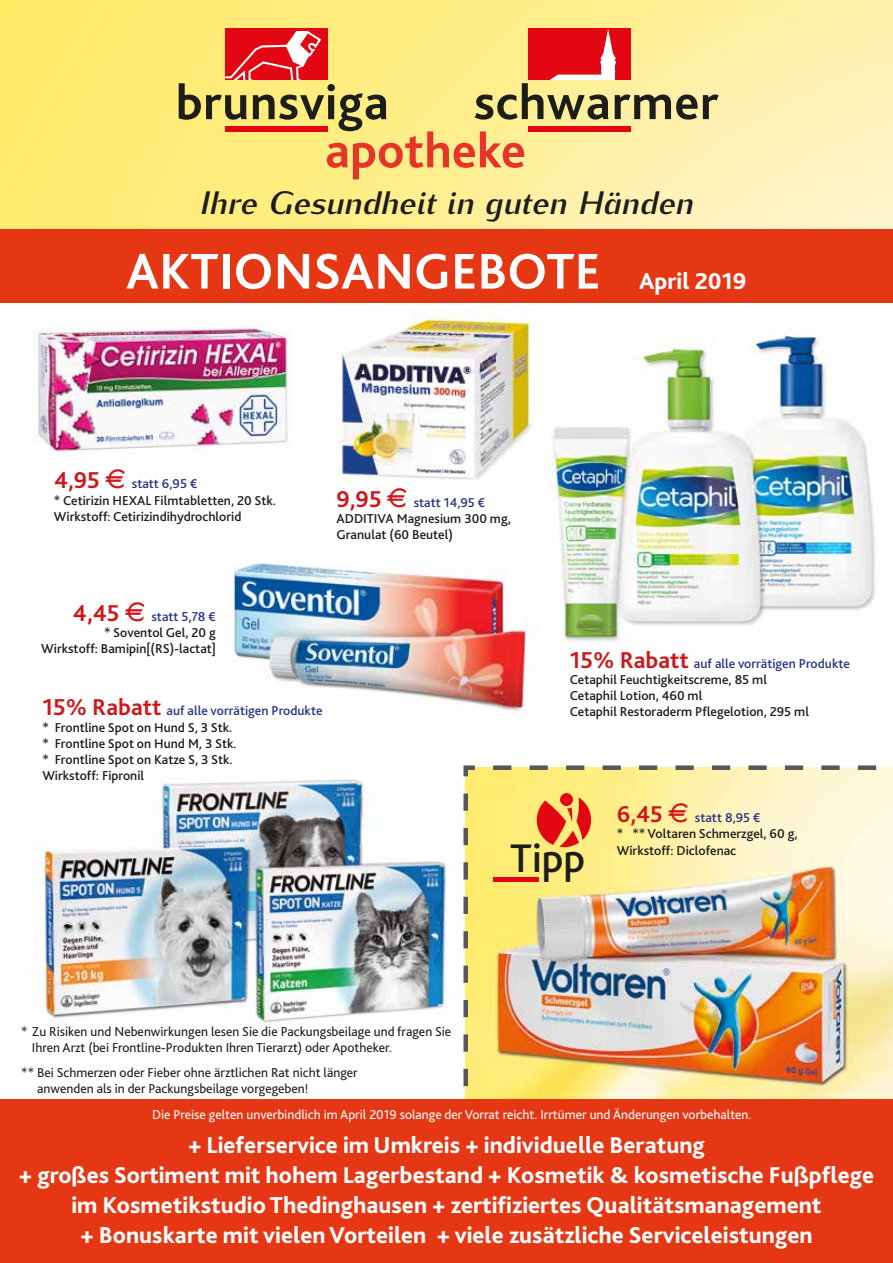
<style>
.page{position:relative;width:893px;height:1263px;background:#fff}
.page>*{position:absolute;margin:0;border:0;box-sizing:border-box;transform-origin:0 0}
.t1{font:700 52.5px "Bliss 2";color:#fff}
.t2{font:500 41.85px "Bliss 2";color:#1d1d1b}
.t3{font:italic 700 32.4px "Kurier";color:#1d1d1b}
.t4{font:800 24px/30px "Bliss 2";color:#fff;text-align:center}
.t5{font:500 13.5px/16.2px "Bliss 2";color:#1d1d1b}
.t6{font:13.5px/16.2px "Bliss 2";color:#1d1d1b}
.t7{font:13.5px "Bliss 2";color:#fff}
.t8{font:500 13.5px "Bliss 2";color:#283583}
.s1{font-weight:800;font-size:24px}
.s2{font-weight:700;font-size:24px;color:#cd171a}
.s3{font-family:"Euro font";font-weight:400;font-size:24px;color:#cd171a}
.s4{color:#283583}
</style>
<div class="page">
<img style="left:231px;top:559px;width:301px;height:153px">
<img style="left:32px;top:779px;width:415px;height:245px">
<img style="left:33px;top:323px;width:259px;height:136px">
<img style="left:336px;top:310px;width:199px;height:172px">
<img style="left:545px;top:330px;width:330px;height:313px">
<img style="left:461px;top:765px;width:432px;height:335px">
<svg style="left:537px;top:797px;width:54px;height:50px;background:#f07446"></svg>
<div style="left:560px;top:793px;width:13px;height:13px;background:#e30613;border-radius:50%"></div>
<div style="left:493px;top:877px;width:46px;height:5px;background:#e30613"></div>
<img style="left:0;top:0;width:893px;height:229px">
<svg style="left:179px;top:29px;width:540px;height:150px;background:#ebbe75"></svg>
<div style="left:0;top:229px;width:893px;height:74px;background:#e63714"></div>
<div style="left:0;top:1100px;width:893px;height:163px;background:#e63714"></div>
<h3 class="t3" style="left:200px;top:179px;width:495px">Ihre Gesundheit in guten Händen</h3>
<h1 class="t1" style="left:126px;top:239px;width:622px">AKTIONSANGEBOTE <span class="s1">April 2019</span></h1>
<p class="t5" style="left:54px;top:475px;width:224px"><span class="s2">4,95</span> <span class="s3">A</span> <span class="s4">statt 6,95 €<br></span>* Cetirizin HEXAL Filmtabletten, 20 Stk.<br>Wirkstoff: Cetirizindihydrochlorid</p>
<p class="t5" style="left:336px;top:494px;width:176px"><span class="s2">9,95</span> <span class="s3">A</span> <span class="s4">statt 14,95 €<br></span>ADDITIVA Magnesium 300 mg,<br>Granulat (60 Beutel)</p>
<p class="t5" style="left:41px;top:608px;width:176px;text-align:right"><span class="s2">4,45</span> <span class="s3">A</span> <span class="s4">statt 5,78 €<br></span>* Soventol Gel, 20 g<br>Wirkstoff: Bamipin[(RS)-lactat]</p>
<p class="t5" style="left:570px;top:655px;width:282px"><span class="s2">15% Rabatt</span> <span class="s4">auf alle vorrätigen Produkte<br></span>Cetaphil Feuchtigkeitscreme, 85 ml<br>Cetaphil Lotion, 460 ml</p>
<p class="t8" style="left:42px;top:702px;width:282px"><span class="s2">15% Rabatt</span> auf alle vorrätigen Produkte</p>
<p class="t5" style="left:570px;top:703px;width:241px">Cetaphil Restoraderm Pflegelotion, 295 ml</p>
<p class="t5" style="left:42px;top:719px;width:196px">* Frontline Spot on Hund S, 3 Stk. * Frontline Spot on Hund M, 3 Stk. * Frontline Spot on Katze S, 3 Stk.<br>Wirkstoff: Fipronil</p>
<p class="t6" style="left:32px;top:1023px;width:421px;text-indent:-11px">* Zu Risiken und Nebenwirkungen lesen Sie die Packungsbeilage und fragen Sie<br>Ihren Arzt (bei Frontline-Produkten Ihren Tierarzt) oder Apotheker.</p>
<p class="t6" style="left:37px;top:1064px;width:322px;text-indent:-16px">** Bei Schmerzen oder Fieber ohne ärztlichen Rat nicht länger anwenden als in der Packungsbeilage vorgegeben!</p>
<h2 class="t2" style="left:510px;top:832px;width:76px">Tipp</h2>
<p class="t5" style="left:617px;top:809px;width:182px"><span class="s2">6,45</span> <span class="s3">A</span> <span class="s4">statt 8,95 €<br></span>* ** Voltaren Schmerzgel, 60 g,<br>Wirkstoff: Diclofenac</p>
<p class="t7" style="left:152px;top:1106px;width:601px">Die Preise gelten unverbindlich im April 2019 solange der Vorrat reicht. Irrtümer und Änderungen vorbehalten.</p>
<p class="t4" style="left:19px;top:1129px;width:857px">+ Lieferservice im Umkreis + individuelle Beratung<br>+ großes Sortiment mit hohem Lagerbestand + Kosmetik &amp; kosmetische Fußpflege im Kosmetikstudio Thedinghausen + zertifiziertes Qualitätsmanagement<br>+ Bonuskarte mit vielen Vorteilen + viele zusätzliche Serviceleistungen</p>
</div>
